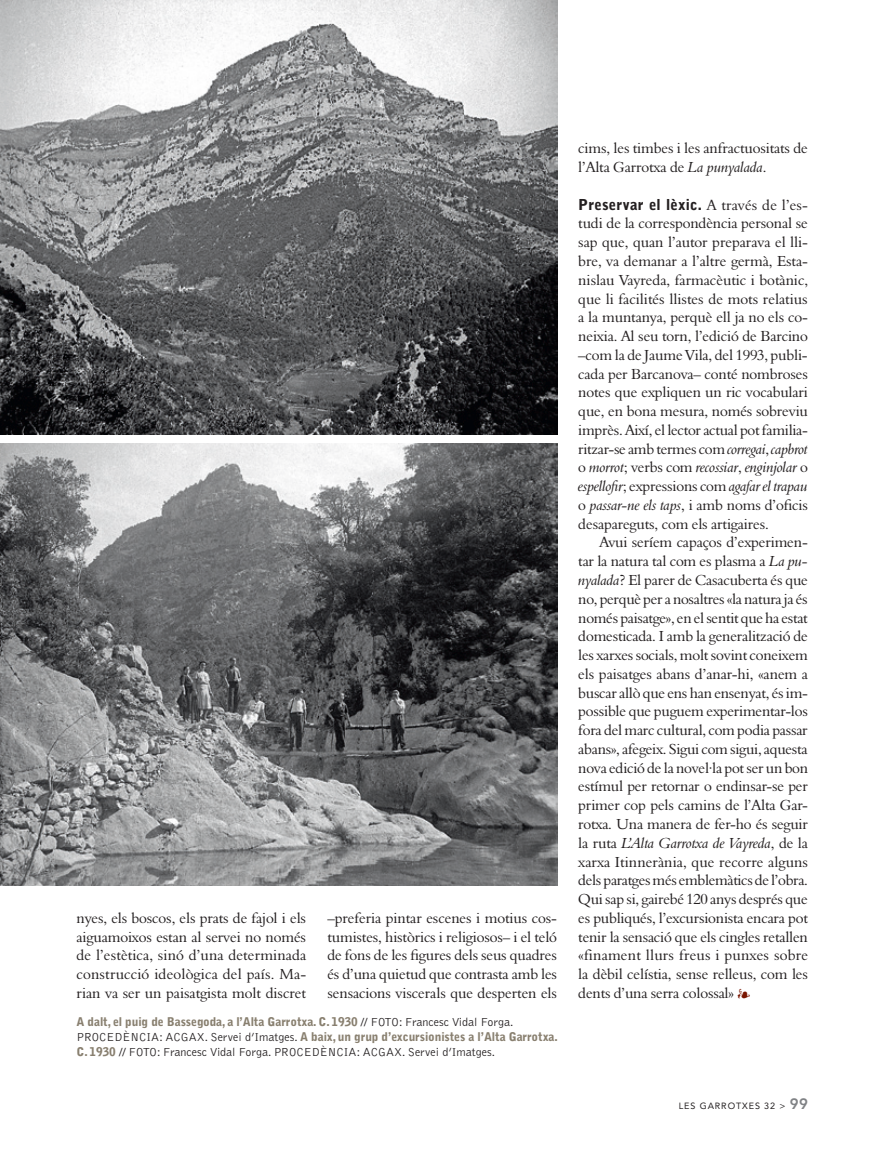
<style>
.page{position:relative;width:876px;height:1149px;background:#fff}
.page>*{position:absolute;margin:0;border:0;box-sizing:border-box;transform-origin:0 0}
.t1{font:15px/18.8px "Aldine 401 BT Roman A";letter-spacing:-.01em;color:#231f20;text-align:justify}
.t2{font:15px/18.8px "Aldine 401 BT Italic A";letter-spacing:-.01em;color:#231f20}
.t3{font:900 15px "Bell Gothic";letter-spacing:.01em;color:#231f20}
.t4{font:300 12px/15px "Bell Gothic";color:#231f20}
.t5{font:9px "Avenir";letter-spacing:.1em;color:#231f20}
.s1{font-weight:900;color:#887f6f}
.s2{font-family:"Aldine 401 BT Italic A"}
.s3{font-family:"Aldine 401 BT Roman A";font-weight:400}
.s4{font-family:"Aldine 401 BT Roman A"}
.s5{font-weight:800;font-size:15px;color:#808285}
</style>
<div class="page">
<img style="left:0;top:0;width:557px;height:435px">
<img style="left:0;top:443px;width:557px;height:442px">
<p class="t1" style="left:77px;top:907px;width:231px">nyes, els boscos, els prats de fajol i els aiguamoixos estan al servei no només de l’estètica, sinó d’una determinada construcció ideològica del país. Ma&shy;rian va ser un paisatgista molt discret</p>
<p class="t1" style="left:327px;top:907px;width:231px">–preferia pintar escenes i motius cos&shy;tumistes, històrics i religiosos– i el teló de fons de les figures dels seus quadres és d’una quietud que contrasta amb les sensacions viscerals que desperten els</p>
<p class="t4" style="left:77px;top:1014px;width:483px"><span class="s1">A dalt, el puig de Bassegoda, a l’Alta Garrotxa. C . 1930</span> // Foto : Francesc Vidal Forga.<br>Procedè ncia: AC GAX. Servei d’I matges. <span class="s1">A baix, un grup d’excursionistes a l’Alta Garrotxa.<br>C. 1930</span> // Foto : Francesc Vidal Forga. Procedè ncia: AC GAX. Servei d’I matges.</p>
<p class="t1" style="left:578px;top:139px;width:231px">cims, les timbes i les anfractuositats de l’Alta Garrotxa de <span class="s2">La punyalada</span>.</p>
<p class="t3" style="left:578px;top:195px;width:231px">Preservar el lèxic. <span class="s3">A través de l’es-</span></p>
<p class="t1" style="left:578px;top:214px;width:231px">tudi de la correspondència personal se sap que, quan l’autor preparava el lli&shy;bre, va demanar a l’altre germà, Esta&shy;nislau Vayreda, farmacèutic i botànic, que li facilités llistes de mots relatius a la muntanya, perquè ell ja no els co&shy;neixia. Al seu torn, l’edició de Barcino –com la de Jaume Vila, del 1993, publi&shy;cada per Barcanova– conté nombroses notes que expliquen un ric vocabulari que, en bona mesura, només sobreviu imprès. Així, el lector actual pot familia&shy;ritzar-se amb termes com <span class="s2">corregai</span>, <span class="s2">capbrot</span></p>
<p class="t2" style="left:578px;top:457px;width:231px"><span class="s4">o</span> morrot<span class="s4">; verbs com</span> recossiar<span class="s4">,</span> enginjolar <span class="s4">o </span>espellofir<span class="s4">; expressions com</span> agafar el trapau</p>
<p class="t1" style="left:578px;top:495px;width:231px">o <span class="s2">passar-ne els taps</span>, i amb noms d’oficis desapareguts, com els artigaires.</p>
<p class="t1" style="left:578px;top:532px;width:231px;text-indent:21px">Avui seríem capaços d’experimen&shy;tar la natura tal com es plasma a <span class="s2">La pu&shy;nyalada</span>? El parer de Casacuberta és que no, perquè per a nosaltres «la natura ja és només paisatge», en el sentit que ha estat domesticada. I amb la generalització de les xarxes socials, molt sovint coneixem els paisatges abans d’anar-hi, «anem a buscar allò que ens han ensenyat, és im&shy;possible que puguem experimentar-los fora del marc cultural, com podia passar abans», afegeix. Sigui com sigui, aquesta nova edició de la novel·la pot ser un bon estímul per retornar o endinsar-se per primer cop pels camins de l’Alta Gar&shy;rotxa. Una manera de fer-ho és seguir</p>
<p class="t2" style="left:578px;top:832px;width:231px"><span class="s4">la ruta</span> L’Alta Garrotxa de Vayreda<span class="s4">, de la</span></p>
<p class="t1" style="left:578px;top:851px;width:231px">xarxa Itinnerània, que recorre alguns dels paratges més emblemàtics de l’obra.<br>Qui sap si, gairebé 120 anys després que es publiqués, l’excursionista encara pot tenir la sensació que els cingles retallen «finament llurs freus i punxes sobre la dèbil celístia, sense relleus, com les dents d’una serra colossal»</p>
<p class="t5" style="left:679px;top:1100px;width:131px">LES GARROTXES 32 &gt; <span class="s5">99</span></p>
</div>
